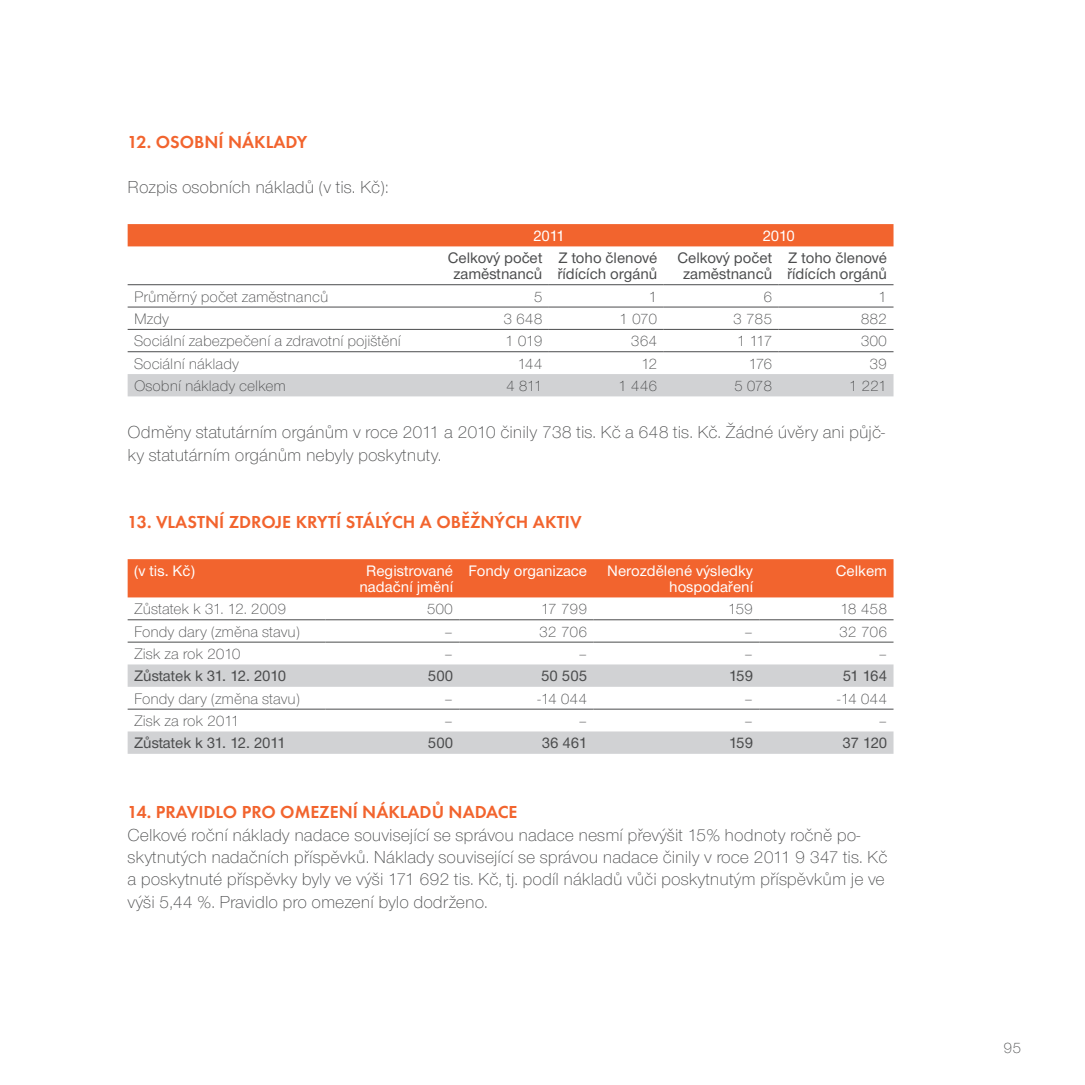
<style>
.page{position:relative;width:1085px;height:1085px;background:#fff}
.page>*{position:absolute;margin:0;border:0;box-sizing:border-box;transform-origin:0 0}
.t1{font:300 18px/22.3px "Nimbus CEZCE";color:#4b4c4d}
.t2{font:600 18px "Futura CEZCE";color:#f2642e}
.t3{font:300 15.75px "Nimbus CEZCE";color:#4b4c4d}
.t4{font:500 15.75px/15.8px "Nimbus CEZCE";color:#4b4c4d;text-align:center}
.t5{font:500 15.75px/15.8px "Nimbus CEZCE";color:#fff;text-align:center}
</style>
<div class="page">
<div style="left:128px;top:224px;width:765px;height:22px;background:#f2642e"></div>
<div style="left:128px;top:374px;width:765px;height:22px;background:#d1d2d4"></div>
<hr style="left:128px;top:284px;width:306px;height:1px;background:#4b4c4d">
<hr style="left:434px;top:284px;width:115px;height:1px;background:#4b4c4d">
<hr style="left:549px;top:284px;width:114px;height:1px;background:#4b4c4d">
<hr style="left:663px;top:284px;width:115px;height:1px;background:#4b4c4d">
<hr style="left:778px;top:284px;width:115px;height:1px;background:#4b4c4d">
<hr style="left:128px;top:306px;width:306px;height:1px;background:#4b4c4d">
<hr style="left:434px;top:306px;width:115px;height:1px;background:#4b4c4d">
<hr style="left:549px;top:306px;width:114px;height:1px;background:#4b4c4d">
<hr style="left:663px;top:306px;width:115px;height:1px;background:#4b4c4d">
<hr style="left:778px;top:306px;width:115px;height:1px;background:#4b4c4d">
<hr style="left:128px;top:329px;width:306px;height:1px;background:#4b4c4d">
<hr style="left:434px;top:329px;width:115px;height:1px;background:#4b4c4d">
<hr style="left:549px;top:329px;width:114px;height:1px;background:#4b4c4d">
<hr style="left:663px;top:329px;width:115px;height:1px;background:#4b4c4d">
<hr style="left:778px;top:329px;width:115px;height:1px;background:#4b4c4d">
<hr style="left:128px;top:351px;width:306px;height:1px;background:#4b4c4d">
<hr style="left:434px;top:351px;width:115px;height:1px;background:#4b4c4d">
<hr style="left:549px;top:351px;width:114px;height:1px;background:#4b4c4d">
<hr style="left:663px;top:351px;width:115px;height:1px;background:#4b4c4d">
<hr style="left:778px;top:351px;width:115px;height:1px;background:#4b4c4d">
<div style="left:128px;top:559px;width:765px;height:38px;background:#f2642e"></div>
<svg style="left:128px;top:664px;width:765px;height:89px"></svg>
<hr style="left:128px;top:619px;width:197px;height:1px;background:#4b4c4d">
<hr style="left:325px;top:619px;width:134px;height:1px;background:#4b4c4d">
<hr style="left:459px;top:619px;width:134px;height:1px;background:#4b4c4d">
<hr style="left:593px;top:619px;width:166px;height:1px;background:#4b4c4d">
<hr style="left:759px;top:619px;width:134px;height:1px;background:#4b4c4d">
<hr style="left:128px;top:641px;width:197px;height:1px;background:#4b4c4d">
<hr style="left:325px;top:641px;width:134px;height:1px;background:#4b4c4d">
<hr style="left:459px;top:641px;width:134px;height:1px;background:#4b4c4d">
<hr style="left:593px;top:641px;width:166px;height:1px;background:#4b4c4d">
<hr style="left:759px;top:641px;width:134px;height:1px;background:#4b4c4d">
<hr style="left:128px;top:708px;width:197px;height:1px;background:#4b4c4d">
<hr style="left:325px;top:708px;width:134px;height:1px;background:#4b4c4d">
<hr style="left:459px;top:708px;width:134px;height:1px;background:#4b4c4d">
<hr style="left:593px;top:708px;width:166px;height:1px;background:#4b4c4d">
<hr style="left:759px;top:708px;width:134px;height:1px;background:#4b4c4d">
<p class="t2" style="left:128px;top:131px;width:113px">12. OSOBNÍ NÁKLA</p>
<p class="t2" style="left:285px;top:131px;width:23px">DY</p>
<p class="t1" style="left:128px;top:176px;width:262px">Rozpis osobních nákladů (v tis. Kč):</p>
<p class="t5" style="left:533px;top:228px;width:33px">2011</p>
<p class="t5" style="left:762px;top:228px;width:34px">2010</p>
<p class="t4" style="left:448px;top:250px;width:96px">Celkový počet zaměstnanců</p>
<p class="t4" style="left:557px;top:250px;width:101px;text-align:left">Z toho členové řídících orgánů</p>
<p class="t4" style="left:677px;top:250px;width:96px">Celkový počet zaměstnanců</p>
<p class="t4" style="left:787px;top:250px;width:101px;text-align:left">Z toho členové řídících orgánů</p>
<p class="t3" style="left:134px;top:287px;width:196px">Průměrný počet zaměstnanců</p>
<p class="t3" style="left:533px;top:287px;width:10px">5</p>
<p class="t3" style="left:648px;top:287px;width:10px">1</p>
<p class="t3" style="left:763px;top:287px;width:10px">6</p>
<p class="t3" style="left:878px;top:287px;width:10px">1</p>
<p class="t3" style="left:134px;top:310px;width:36px">Mzdy</p>
<p class="t3" style="left:503px;top:310px;width:41px">3 648</p>
<p class="t3" style="left:619px;top:310px;width:40px">1 070</p>
<p class="t3" style="left:733px;top:310px;width:41px">3 785</p>
<p class="t3" style="left:860px;top:310px;width:28px">882</p>
<p class="t3" style="left:134px;top:332px;width:268px">Sociální zabezpečení a zdravotní pojištění</p>
<p class="t3" style="left:505px;top:332px;width:39px">1 019</p>
<p class="t3" style="left:631px;top:332px;width:28px">364</p>
<p class="t3" style="left:736px;top:332px;width:37px">1 117</p>
<p class="t3" style="left:860px;top:332px;width:28px">300</p>
<p class="t3" style="left:134px;top:354px;width:106px">Sociální náklady</p>
<p class="t3" style="left:517px;top:354px;width:26px">144</p>
<p class="t3" style="left:641px;top:354px;width:18px">12</p>
<p class="t3" style="left:748px;top:354px;width:25px">176</p>
<p class="t3" style="left:869px;top:354px;width:19px">39</p>
<p class="t3" style="left:134px;top:377px;width:153px">Osobní náklady celkem</p>
<p class="t3" style="left:506px;top:377px;width:38px">4 811</p>
<p class="t3" style="left:618px;top:377px;width:41px">1 446</p>
<p class="t3" style="left:734px;top:377px;width:40px">5 078</p>
<p class="t3" style="left:848px;top:377px;width:40px">1 221</p>
<p class="t1" style="left:128px;top:421px;width:758px">Odměny statutárním orgánům v roce 2011 a 2010 činily 738 tis. Kč a 648 tis. Kč. Žádné úvěry ani půjč&shy;ky statutárním orgánům nebyly poskytnuty.</p>
<p class="t2" style="left:128px;top:511px;width:80px">13. VLASTNÍ</p>
<p class="t2" style="left:229px;top:511px;width:77px">ZDROJ E KRYTÍ</p>
<p class="t2" style="left:346px;top:511px;width:20px">STÁLÝ</p>
<p class="t2" style="left:392px;top:511px;width:81px">CH AOBĚŽNÝ</p>
<p class="t2" style="left:505px;top:511px;width:38px">CH AKTI</p>
<p class="t2" style="left:570px;top:511px;width:13px">V</p>
<p class="t5" style="left:134px;top:563px;width:62px">(v tis. Kč)</p>
<p class="t5" style="left:359px;top:563px;width:95px">Registrované nadační jmění</p>
<p class="t5" style="left:468px;top:563px;width:120px">Fondy organizace</p>
<p class="t5" style="left:607px;top:563px;width:147px;text-align:right">Nerozdělené výsledky hospodaření</p>
<p class="t5" style="left:835px;top:563px;width:53px">Celkem</p>
<p class="t3" style="left:134px;top:600px;width:154px">Zůstatek k 31. 12. 2009</p>
<p class="t3" style="left:426px;top:600px;width:28px">500</p>
<p class="t3" style="left:540px;top:600px;width:48px">17 799</p>
<p class="t3" style="left:727px;top:600px;width:27px">159</p>
<p class="t3" style="left:840px;top:600px;width:48px">18 458</p>
<p class="t3" style="left:134px;top:622px;width:167px">Fondy dary (změna stavu)</p>
<p class="t3" style="left:444px;top:622px;width:10px">–</p>
<p class="t3" style="left:539px;top:622px;width:50px">32 706</p>
<p class="t3" style="left:744px;top:622px;width:10px">–</p>
<p class="t3" style="left:839px;top:622px;width:50px">32 706</p>
<p class="t3" style="left:134px;top:644px;width:108px">Zisk za rok 2010</p>
<p class="t3" style="left:444px;top:644px;width:10px">–</p>
<p class="t3" style="left:578px;top:644px;width:10px">–</p>
<p class="t3" style="left:744px;top:644px;width:10px">–</p>
<p class="t3" style="left:878px;top:644px;width:10px">–</p>
<p class="t4" style="left:134px;top:668px;width:154px">Zůstatek k 31. 12. 2010</p>
<p class="t4" style="left:428px;top:668px;width:27px">500</p>
<p class="t4" style="left:541px;top:668px;width:47px">50 505</p>
<p class="t4" style="left:728px;top:668px;width:26px">159</p>
<p class="t4" style="left:842px;top:668px;width:46px">51 164</p>
<p class="t3" style="left:134px;top:689px;width:167px">Fondy dary (změna stavu)</p>
<p class="t3" style="left:444px;top:689px;width:10px">–</p>
<p class="t3" style="left:537px;top:689px;width:51px">-14 044</p>
<p class="t3" style="left:744px;top:689px;width:10px">–</p>
<p class="t3" style="left:837px;top:689px;width:51px">-14 044</p>
<p class="t3" style="left:134px;top:711px;width:107px">Zisk za rok 2011</p>
<p class="t3" style="left:444px;top:711px;width:10px">–</p>
<p class="t3" style="left:578px;top:711px;width:10px">–</p>
<p class="t3" style="left:744px;top:711px;width:10px">–</p>
<p class="t3" style="left:878px;top:711px;width:10px">–</p>
<p class="t4" style="left:134px;top:735px;width:153px">Zůstatek k 31. 12. 2011</p>
<p class="t4" style="left:428px;top:735px;width:27px">500</p>
<p class="t4" style="left:541px;top:735px;width:47px">36 461</p>
<p class="t4" style="left:728px;top:735px;width:26px">159</p>
<p class="t4" style="left:842px;top:735px;width:46px">37 120</p>
<p class="t2" style="left:128px;top:801px;width:126px">14. PRAVIDLO PRO</p>
<p class="t2" style="left:280px;top:801px;width:95px">OMEZENÍ NÁKLA</p>
<p class="t2" style="left:419px;top:801px;width:99px">DŮ NADACE</p>
<p class="t1" style="left:128px;top:823px;width:761px">Celkové roční náklady nadace související se správou nadace nesmí převýšit 15% hodnoty ročně po&shy;skytnutých nadačních příspěvků. Náklady související se správou nadace činily v roce 2011 9 347 tis. Kč a poskytnuté příspěvky byly ve výši 171 692 tis. Kč, tj. podíl nákladů vůči poskytnutým příspěvkům je ve výši 5,44 %. Pravidlo pro omezení bylo dodrženo.</p>
<p class="t3" style="left:1003px;top:1039px;width:19px">95</p>
</div>
